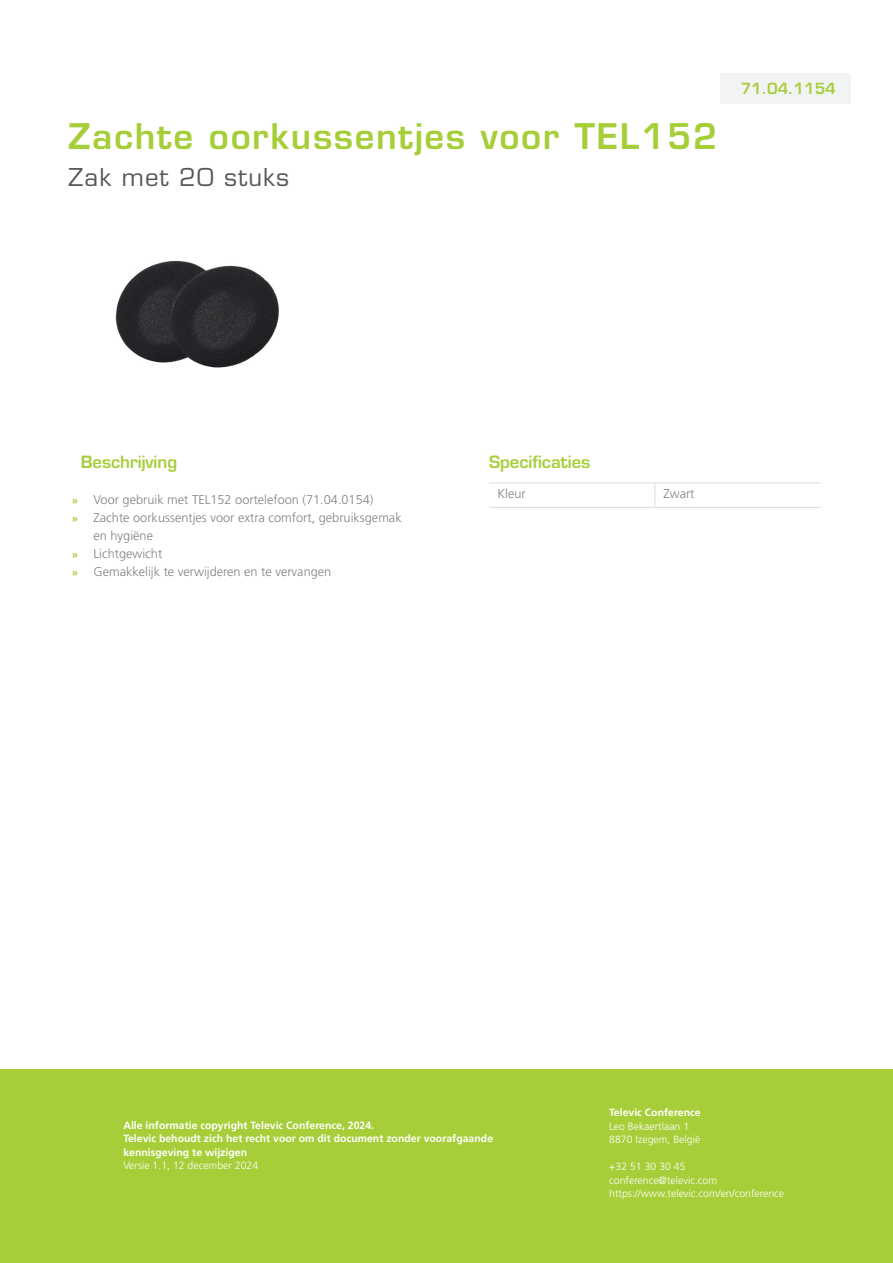
<style>
.page{position:relative;width:893px;height:1263px;background:#fff}
.page>*{position:absolute;margin:0;border:0;box-sizing:border-box;transform-origin:0 0}
.Titel_niveau_1{font:600 34.5px "Eurostile LT Std";letter-spacing:.05em;color:#a6ce39}
.Titel_niveau_2{font:24px "Eurostile LT Std";letter-spacing:.05em;color:#57585a}
.Titel_niveau_3{font:600 16.5px "Eurostile LT Std";color:#a6ce39}
.DATASHEET_-_number{font:600 15px "Eurostile LT Std";color:#a6ce39}
.Text_-_cell{font:300 12.75px/18px "Frutiger LT Std";color:#808285}
.t1{font:700 10.5px/13.5px "Frutiger LT Std";color:#fff}
.t2{font:300 10.5px/13.5px "Frutiger LT Std";color:#fff}
.s1{font-weight:700;font-size:10.5px;color:#a6ce39}
</style>
<div class="page">
<div style="left:0;top:1069px;width:893px;height:194px;background:#a6ce39"></div>
<img style="left:115px;top:260px;width:164px;height:108px">
<hr style="left:489px;top:483px;width:166px;height:1px;background:#dcdddf">
<hr style="left:489px;top:507px;width:166px;height:1px;background:#dcdddf">
<hr style="left:655px;top:483px;width:165px;height:1px;background:#dcdddf">
<svg style="left:654px;top:484px;width:1px;height:23px"></svg>
<hr style="left:655px;top:507px;width:165px;height:1px;background:#dcdddf">
<div style="left:720px;top:73px;width:128px;height:30px;background:#f2f3f4"></div>
<p class="Titel_niveau_1" style="left:68px;top:115px;width:651px">Zachte oorkussentjes voor TEL152</p>
<p class="Titel_niveau_2" style="left:68px;top:163px;width:222px">Zak met 20 stuks</p>
<p class="DATASHEET_-_number" style="left:741px;top:79px;width:97px">71.04.1154</p>
<p class="Titel_niveau_3" style="left:81px;top:452px;width:98px">Beschrijving</p>
<p class="Text_-_cell" style="left:72px;top:491px;width:303px"><span class="s1">»</span> Voor gebruik met TEL152 oortelefoon (71.04.0154)</p>
<p class="Text_-_cell" style="left:94px;top:509px;width:310px;text-indent:-21px"><span class="s1">»</span> Zachte oorkussentjes voor extra comfort, gebruiksgemak en hygiëne</p>
<p class="Text_-_cell" style="left:72px;top:545px;width:91px"><span class="s1">»</span> Lichtgewicht</p>
<p class="Text_-_cell" style="left:72px;top:563px;width:261px"><span class="s1">»</span> Gemakkelijk te verwijderen en te vervangen</p>
<p class="Titel_niveau_3" style="left:489px;top:452px;width:103px">Specificaties</p>
<p class="Text_-_cell" style="left:497px;top:485px;width:30px">Kleur</p>
<p class="Text_-_cell" style="left:663px;top:485px;width:33px">Zwart</p>
<p class="t1" style="left:123px;top:1118px;width:371px">Alle informatie copyright Televic Conference, 2024.<br>Televic behoudt zich het recht voor om dit document zonder voorafgaande kennisgeving te wijzigen</p>
<p class="t2" style="left:123px;top:1159px;width:136px">Versie 1.1, 12 december 2024</p>
<p class="t1" style="left:609px;top:1106px;width:93px">Televic Conference</p>
<p class="t2" style="left:609px;top:1119px;width:93px">Leo Bekaertlaan 1<br>8870 Izegem, België</p>
<p class="t2" style="left:609px;top:1160px;width:176px">+32 51 30 30 45 conference@televic.com https://www.televic.com/en/conference</p>
</div>
